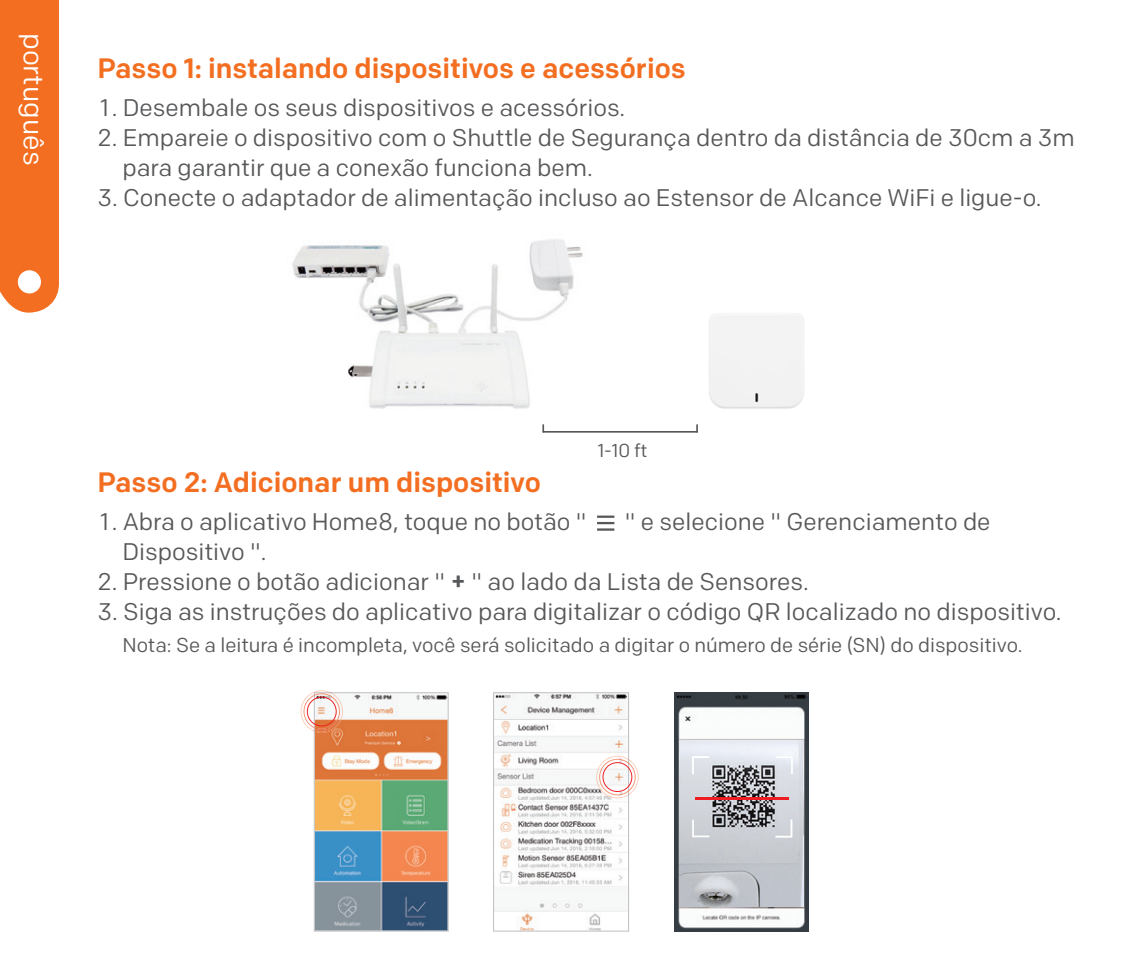
<style>
.page{position:relative;width:1134px;height:976px;background:#fff}
.page>*{position:absolute;margin:0;border:0;box-sizing:border-box;transform-origin:0 0}
.t1{font:500 28px "Colfax";color:#f36e21}
.t2{font:28px "Colfax";color:#fff}
.t3{font:24px "Colfax";color:#57585a}
.t4{font:20px "Colfax";color:#57585a}
.t5{font:18.8px "Colfax";color:#57585a}
.s1{font-weight:500}
</style>
<div class="page">
<svg style="left:542px;top:424px;width:110px;height:8px"></svg>
<img style="left:292px;top:239px;width:291px;height:170px">
<img style="left:652px;top:314px;width:152px;height:119px">
<div style="left:0;top:0;width:59px;height:312px;background:#f36e21"></div>
<div style="left:18px;top:270px;width:23px;height:23px;background:#fff;border-radius:50%"></div>
<svg style="left:597px;top:515px;width:17px;height:2px"></svg>
<hr style="left:597px;top:521px;width:17px;height:3px;background:#57585a">
<svg style="left:597px;top:528px;width:17px;height:2px"></svg>
<svg style="left:300px;top:690px;width:149px;height:241px"></svg>
<svg style="left:493px;top:692px;width:146px;height:239px"></svg>
<img style="left:674px;top:692px;width:134px;height:238px">
<img style="left:680px;top:739px;width:123px;height:167px">
<img style="left:680px;top:740px;width:122px;height:165px">
<svg style="left:775px;top:756px;width:18px;height:17px"></svg>
<svg style="left:692px;top:819px;width:17px;height:18px"></svg>
<svg style="left:692px;top:755px;width:17px;height:19px"></svg>
<svg style="left:775px;top:819px;width:17px;height:18px"></svg>
<hr style="left:695px;top:797px;width:93px;height:2px;background:#ee1d23">
<p class="t2" style="left:51px;top:33px;width:134px;rotate:90deg">português</p>
<p class="t1" style="left:98px;top:51px;width:590px">Passo 1: instalando dispositivos e acessórios</p>
<p class="t3" style="left:100px;top:93px;width:526px">1 . Desembale os seus dispositivos e acessórios.</p>
<p class="t3" style="left:98px;top:123px;width:979px">2. Empareie o dispositivo com o Shuttle de Segurança dentro da distância de 30cm a 3m</p>
<p class="t3" style="left:122px;top:153px;width:472px">para garantir que a conexão funciona bem.</p>
<p class="t3" style="left:98px;top:183px;width:945px">3. Conecte o adaptador de alimentação incluso ao Estensor de Alcance WiFi e ligue-o.</p>
<p class="t5" style="left:598px;top:439px;width:51px">1-10 ft</p>
<p class="t1" style="left:98px;top:465px;width:445px">Passo 2: Adicionar um dispositivo</p>
<p class="t3" style="left:100px;top:506px;width:488px">1 . Abra o aplicativo Home8, toque no botão "</p>
<p class="t3" style="left:625px;top:506px;width:367px">" e selecione " Gerenciamento de</p>
<p class="t3" style="left:122px;top:536px;width:146px">Dispositivo ".</p>
<p class="t3" style="left:98px;top:566px;width:713px">2. Pressione o botão adicionar " <span class="s1">+</span> " ao lado da Lista de Sensores.</p>
<p class="t3" style="left:98px;top:596px;width:966px">3. Siga as instruções do aplicativo para digitalizar o código QR localizado no dispositivo.</p>
<p class="t4" style="left:122px;top:632px;width:901px">Nota: Se a leitura é incompleta, você será solicitado a digitar o número de série (SN) do dispositivo.</p>
</div>
